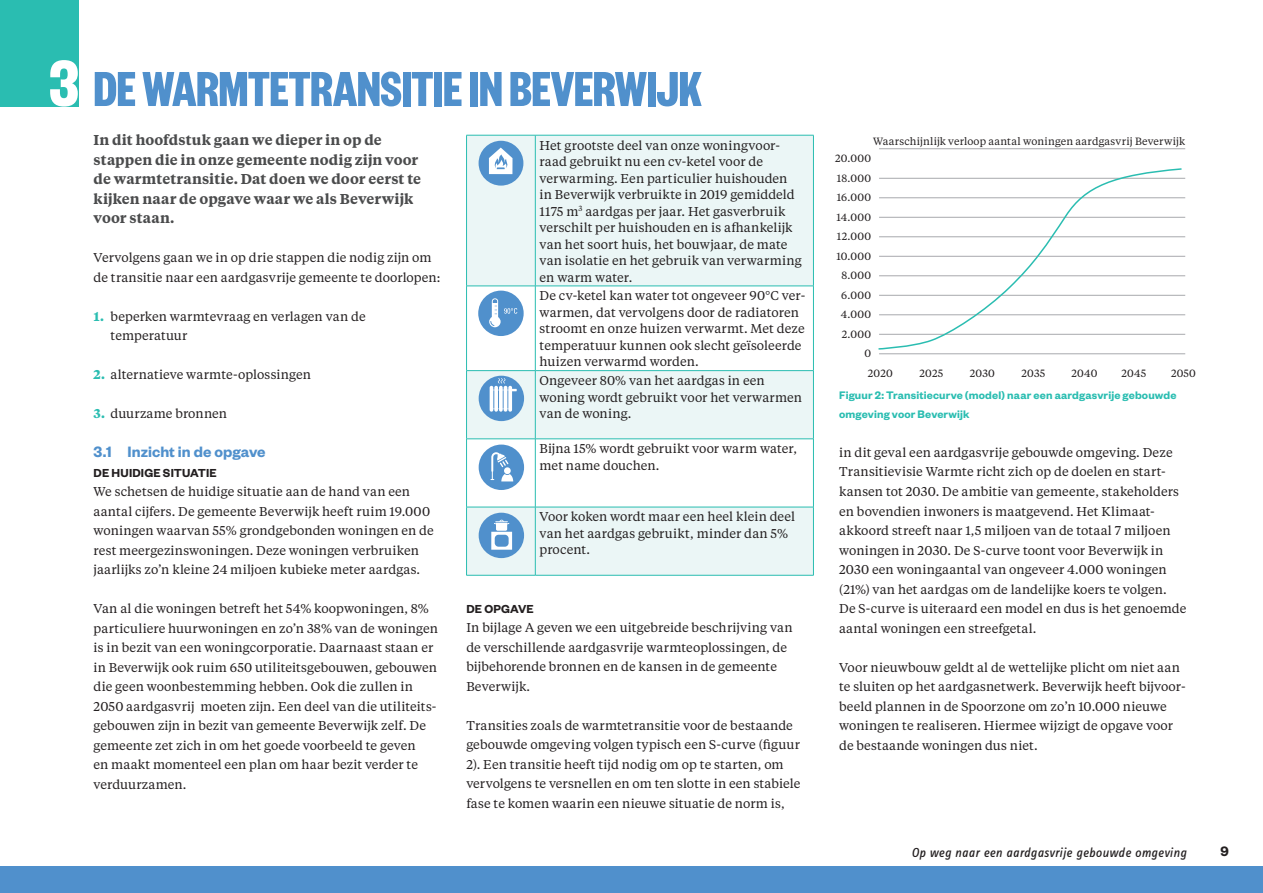
<style>
.page{position:relative;width:1263px;height:893px;background:#fff}
.page>*{position:absolute;margin:0;border:0;box-sizing:border-box;transform-origin:0 0}
.kop{font:700 72px "Founders Grotesk X Cond";color:#fff}
.kop-2{font:700 54px "Founders Grotesk X Cond";letter-spacing:-.005em;color:#5090cc}
.tussenkop{font:600 16.5px "Founders Grotesk";color:#5090cc}
.t1{font:600 15px "Founders Grotesk";color:#231f20}
.intro{font:600 14.25px/19.5px "Tiempos Text";letter-spacing:.005em;color:#4b4c4d}
.t2{font:italic 13.5px "Info Text Pro";letter-spacing:.025em;color:#231f20}
.plat{font:12.75px/19.5px "Tiempos Text";letter-spacing:.005em;color:#231f20}
.tabel_plat{font:12.75px/16.5px "Tiempos Text";letter-spacing:.005em;color:#231f20}
.tussenkop2{font:600 12.75px "Founders Grotesk";letter-spacing:.015em;color:#231f20}
.bijschrift{font:600 12px/19.5px "Founders Grotesk";letter-spacing:.015em;color:#2abdb1}
.tabel_plat-2{font:10.5px "Tiempos Text";letter-spacing:.025em;color:#231f20}
.s1{font-weight:700;color:#2abdb1}
</style>
<div class="page">
<div style="left:0;top:867px;width:1263px;height:26px;background:#5090cc"></div>
<div style="left:0;top:0;width:78px;height:106px;background:#2abdb1"></div>
<svg style="left:467px;top:136px;width:346px;height:439px;fill:#ebf6f6"></svg>
<hr style="left:466px;top:135px;width:1px;height:151px;background:#2abdb1">
<hr style="left:466px;top:135px;width:69px;height:1px;background:#2abdb1">
<hr style="left:535px;top:135px;width:279px;height:1px;background:#2abdb1">
<hr style="left:535px;top:135px;width:1px;height:151px;background:#2abdb1">
<hr style="left:813px;top:135px;width:1px;height:151px;background:#2abdb1">
<hr style="left:466px;top:286px;width:1px;height:84px;background:#2abdb1">
<hr style="left:466px;top:286px;width:69px;height:1px;background:#2abdb1">
<hr style="left:535px;top:286px;width:279px;height:1px;background:#2abdb1">
<hr style="left:535px;top:286px;width:1px;height:84px;background:#2abdb1">
<hr style="left:813px;top:286px;width:1px;height:84px;background:#2abdb1">
<hr style="left:466px;top:371px;width:1px;height:68px;background:#2abdb1">
<hr style="left:466px;top:370px;width:69px;height:1px;background:#2abdb1">
<hr style="left:535px;top:370px;width:279px;height:1px;background:#2abdb1">
<hr style="left:535px;top:371px;width:1px;height:68px;background:#2abdb1">
<hr style="left:813px;top:371px;width:1px;height:68px;background:#2abdb1">
<hr style="left:466px;top:439px;width:1px;height:68px;background:#2abdb1">
<hr style="left:466px;top:439px;width:69px;height:1px;background:#2abdb1">
<hr style="left:535px;top:439px;width:279px;height:1px;background:#2abdb1">
<hr style="left:535px;top:439px;width:1px;height:68px;background:#2abdb1">
<hr style="left:813px;top:439px;width:1px;height:68px;background:#2abdb1">
<hr style="left:466px;top:507px;width:1px;height:68px;background:#2abdb1">
<hr style="left:466px;top:507px;width:69px;height:1px;background:#2abdb1">
<hr style="left:535px;top:507px;width:279px;height:1px;background:#2abdb1">
<hr style="left:535px;top:507px;width:1px;height:68px;background:#2abdb1">
<hr style="left:813px;top:507px;width:1px;height:68px;background:#2abdb1">
<hr style="left:466px;top:575px;width:69px;height:1px;background:#2abdb1">
<hr style="left:535px;top:575px;width:279px;height:1px;background:#2abdb1">
<div style="left:478px;top:291px;width:46px;height:45px;background:#5090cc;border-radius:50%"></div>
<svg style="left:489px;top:298px;width:28px;height:29px"></svg>
<div style="left:479px;top:141px;width:44px;height:45px;background:#5090cc;border-radius:50%"></div>
<svg style="left:489px;top:148px;width:23px;height:26px"></svg>
<div style="left:479px;top:513px;width:45px;height:45px;background:#5090cc;border-radius:50%"></div>
<svg style="left:491px;top:520px;width:21px;height:30px"></svg>
<div style="left:479px;top:445px;width:45px;height:45px;background:#5090cc;border-radius:50%"></div>
<svg style="left:490px;top:452px;width:23px;height:29px"></svg>
<div style="left:504px;top:467px;width:7px;height:7px;background:#fff;border-radius:50%"></div>
<div style="left:479px;top:376px;width:45px;height:45px;background:#5090cc;border-radius:50%"></div>
<svg style="left:490px;top:378px;width:27px;height:34px"></svg>
<hr style="left:879px;top:178px;width:306px;height:1px;background:#a8a9ad">
<hr style="left:879px;top:198px;width:306px;height:1px;background:#a8a9ad">
<hr style="left:879px;top:217px;width:306px;height:1px;background:#a8a9ad">
<hr style="left:879px;top:237px;width:306px;height:1px;background:#a8a9ad">
<hr style="left:879px;top:256px;width:306px;height:1px;background:#a8a9ad">
<hr style="left:879px;top:276px;width:306px;height:1px;background:#a8a9ad">
<hr style="left:879px;top:295px;width:306px;height:1px;background:#a8a9ad">
<hr style="left:879px;top:315px;width:306px;height:1px;background:#a8a9ad">
<hr style="left:879px;top:334px;width:306px;height:1px;background:#a8a9ad">
<hr style="left:879px;top:354px;width:306px;height:1px;background:#a8a9ad">
<svg style="left:878px;top:168px;width:305px;height:182px"></svg>
<hr style="left:879px;top:148px;width:306px;height:1px;background:#a8a9ad">
<p class="kop" style="left:49px;top:38px;width:31px">3</p>
<p class="kop-2" style="left:94px;top:55px;width:610px">DE WARMTETRANSITIE IN BEVERWIJK</p>
<p class="intro" style="left:94px;top:129px;width:329px">In dit hoofdstuk gaan we dieper in op de stappen die in onze gemeente nodig zijn voor de warmtetransitie. Dat doen we door eerst te kijken naar de opgave waar we als Beverwijk voor staan.</p>
<p class="tabel_plat" style="left:540px;top:136px;width:264px">Het grootste deel van onze woningvoor&shy;raad gebruikt nu een cv-ketel voor de verwarming. Een particulier huishouden in Beverwijk verbruikte in 2019 gemiddeld 1175 m<sup>3</sup> aardgas per jaar. Het gasverbruik verschilt per huishouden en is afhankelijk van het soort huis, het bouwjaar, de mate van isolatie en het gebruik van verwarming en warm water.</p>
<p class="tabel_plat" style="left:540px;top:287px;width:267px">De cv-ketel kan water tot ongeveer 90°C ver&shy;warmen, dat vervolgens door de radiatoren stroomt en onze huizen verwarmt. Met deze temperatuur kunnen ook slecht geïsoleerde huizen verwarmd worden.</p>
<p class="tabel_plat" style="left:540px;top:372px;width:264px">Ongeveer 80% van het aardgas in een woning wordt gebruikt voor het verwarmen van de woning.</p>
<p class="tabel_plat" style="left:540px;top:440px;width:259px">Bijna 15% wordt gebruikt voor warm water, met name douchen.</p>
<p class="plat" style="left:94px;top:247px;width:349px">Vervolgens gaan we in op drie stappen die nodig zijn om de transitie naar een aardgasvrije gemeente te doorlopen:</p>
<p class="plat" style="left:111px;top:306px;width:257px;text-indent:-17px"><span class="s1">1.</span> beperken warmtevraag en verlagen van de temperatuur</p>
<p class="plat" style="left:94px;top:364px;width:219px"><span class="s1">2.</span> alternatieve warmte-oplossingen</p>
<p class="plat" style="left:94px;top:403px;width:135px"><span class="s1">3.</span> duurzame bronnen</p>
<p class="tussenkop" style="left:94px;top:441px;width:173px">3.1 Inzicht in de opgave</p>
<p class="tussenkop2" style="left:94px;top:464px;width:125px">DE HUIDIGE SITUATIE</p>
<p class="plat" style="left:94px;top:481px;width:342px">We schetsen de huidige situatie aan de hand van een aantal cijfers. De gemeente Beverwijk heeft ruim 19.000 woningen waarvan 55% grondgebonden woningen en de rest meergezinswoningen. Deze woningen verbruiken jaarlijks zo’n kleine 24 miljoen kubieke meter aardgas.</p>
<p class="plat" style="left:94px;top:598px;width:346px">Van al die woningen betreft het 54% koopwoningen, 8% particuliere huurwoningen en zo’n 38% van de woningen is in bezit van een woningcorporatie. Daarnaast staan er in Beverwijk ook ruim 650 utiliteitsgebouwen, gebouwen die geen woonbestemming hebben. Ook die zullen in 2050 aardgasvrij moeten zijn. Een deel van die utiliteits&shy;gebouwen zijn in bezit van gemeente Beverwijk zelf. De gemeente zet zich in om het goede voorbeeld te geven<br>en maakt momenteel een plan om haar bezit verder te verduurzamen.</p>
<p class="tussenkop2" style="left:466px;top:601px;width:69px">DE OPGAVE</p>
<p class="tabel_plat" style="left:540px;top:508px;width:257px">Voor koken wordt maar een heel klein deel van het aardgas gebruikt, minder dan 5% procent.</p>
<p class="plat" style="left:466px;top:618px;width:328px">In bijlage A geven we een uitgebreide beschrijving van de verschillende aardgasvrije warmteoplossingen, de bijbehorende bronnen en de kansen in de gemeente Beverwijk.</p>
<p class="plat" style="left:466px;top:715px;width:336px">Transities zoals de warmtetransitie voor de bestaande gebouwde omgeving volgen typisch een S-curve (figuur 2). Een transitie heeft tijd nodig om op te starten, om vervolgens te versnellen en om ten slotte in een stabiele fase te komen waarin een nieuwe situatie de norm is,</p>
<p class="tabel_plat-2" style="left:873px;top:134px;width:313px">Waarschijnlijk verloop aantal woningen aardgasvrij Beverwijk</p>
<p class="tabel_plat-2" style="left:835px;top:152px;width:37px">20.000</p>
<p class="tabel_plat-2" style="left:837px;top:171px;width:36px">18.000</p>
<p class="tabel_plat-2" style="left:837px;top:191px;width:36px">16.000</p>
<p class="tabel_plat-2" style="left:836px;top:210px;width:36px">14.000</p>
<p class="tabel_plat-2" style="left:837px;top:230px;width:36px">12.000</p>
<p class="tabel_plat-2" style="left:836px;top:249px;width:36px">10.000</p>
<p class="tabel_plat-2" style="left:841px;top:269px;width:31px">8.000</p>
<p class="tabel_plat-2" style="left:841px;top:288px;width:31px">6.000</p>
<p class="tabel_plat-2" style="left:841px;top:308px;width:32px">4.000</p>
<p class="tabel_plat-2" style="left:842px;top:327px;width:31px">2.000</p>
<p class="tabel_plat-2" style="left:864px;top:347px;width:8px">0</p>
<p class="tabel_plat-2" style="left:868px;top:366px;width:26px">2020</p>
<p class="tabel_plat-2" style="left:919px;top:366px;width:25px">2025</p>
<p class="tabel_plat-2" style="left:970px;top:366px;width:26px">2030</p>
<p class="tabel_plat-2" style="left:1021px;top:366px;width:25px">2035</p>
<p class="tabel_plat-2" style="left:1071px;top:366px;width:27px">2040</p>
<p class="tabel_plat-2" style="left:1121px;top:366px;width:26px">2045</p>
<p class="tabel_plat-2" style="left:1171px;top:366px;width:26px">2050</p>
<p class="bijschrift" style="left:839px;top:384px;width:339px">Figuur 2: Transitiecurve (model) naar een aardgasvrije gebouwde omgeving voor Beverwijk</p>
<p class="plat" style="left:839px;top:442px;width:349px">in dit geval een aardgasvrije gebouwde omgeving. Deze Transitievisie Warmte richt zich op de doelen en start&shy;kansen tot 2030. De ambitie van gemeente, stakeholders en bovendien inwoners is maatgevend. Het Klimaat&shy;akkoord streeft naar 1,5 miljoen van de totaal 7 miljoen woningen in 2030. De S-curve toont voor Beverwijk in 2030 een woningaantal van ongeveer 4.000 woningen (21%) van het aardgas om de landelijke koers te volgen.<br>De S-curve is uiteraard een model en dus is het genoemde aantal woningen een streefgetal.</p>
<p class="plat" style="left:839px;top:657px;width:348px">Voor nieuwbouw geldt al de wettelijke plicht om niet aan te sluiten op het aardgasnetwerk. Beverwijk heeft bijvoor&shy;beeld plannen in de Spoorzone om zo’n 10.000 nieuwe woningen te realiseren. Hiermee wijzigt de opgave voor de bestaande woningen dus niet.</p>
<p class="t2" style="left:911px;top:844px;width:276px">Op weg naar een aardgasvrije gebouwde omgeving</p>
<p class="t1" style="left:1220px;top:841px;width:10px">9</p>
</div>
